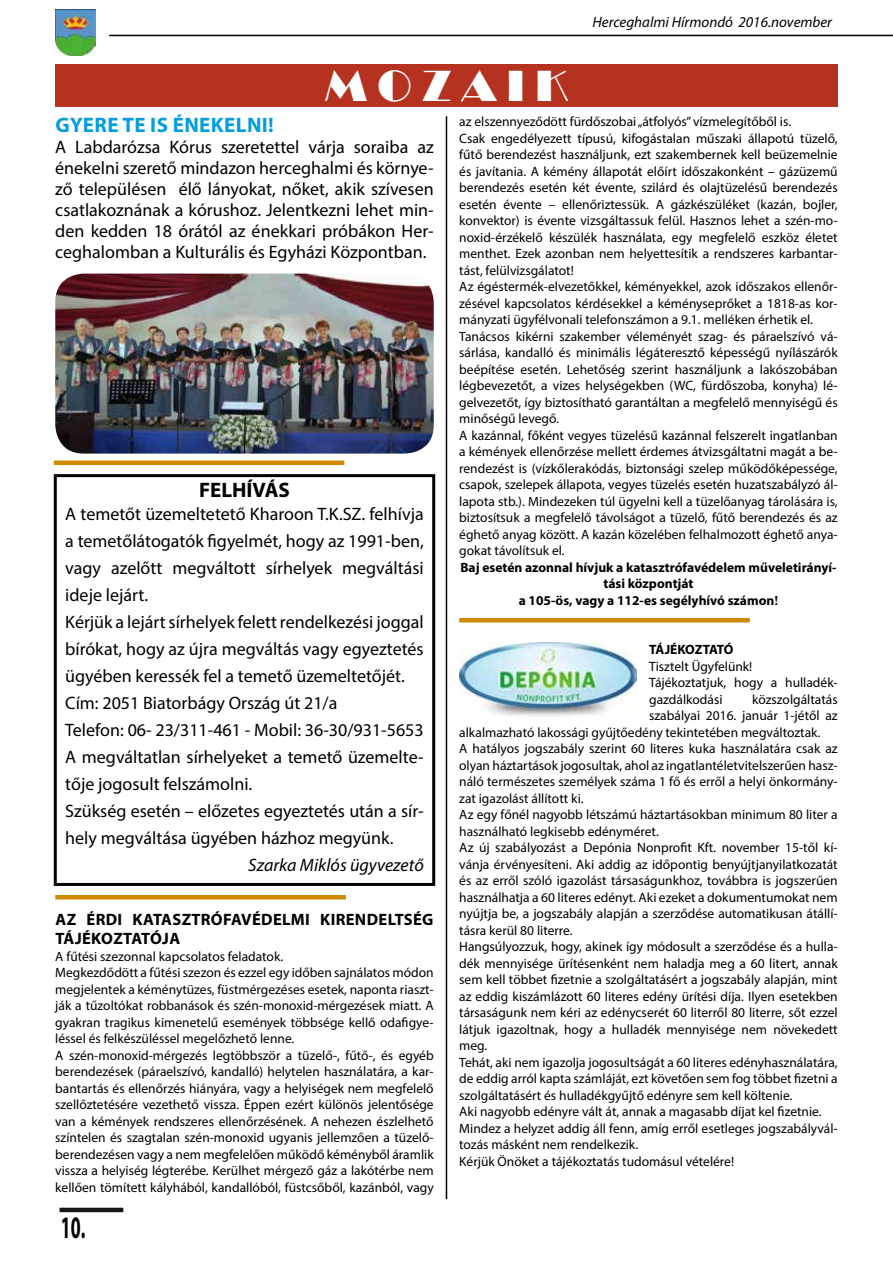
<style>
.page{position:relative;width:893px;height:1263px;background:#fff}
.page>*{position:absolute;margin:0;border:0;box-sizing:border-box;transform-origin:0 0}
.t1{font:45px "Broadway";letter-spacing:.22em;color:#fff}
.t2{font:700 31.5px "Myriad Pro";color:#000;scale:.57 1}
.t3{font:700 21px "Myriad Pro";color:#009ee0}
.t4{font:700 21px "Myriad Pro";color:#000}
.t5{font:18px/27px "Myriad Pro";color:#000;text-align:justify}
.t6{font:italic 18px "Myriad Pro";color:#000}
.t7{font:700 16.5px "Myriad Pro";letter-spacing:.02em;color:#000}
.t8{font:italic 15px "Myriad Pro";color:#000}
.t9{font:13.5px/16.5px "Myriad Pro";color:#000}
.t10{font:700 13.5px/16.5px "Myriad Pro";color:#000;text-align:center}
.t11{font:700 13.5px "Myriad Pro";letter-spacing:-.03em;color:#000}
.s1{font-family:"Minion Pro"}
</style>
<div class="page">
<hr style="left:109px;top:35px;width:784px;height:1px;background:#000">
<img style="left:55px;top:10px;width:41px;height:45px">
<hr style="left:60px;top:1208px;width:63px;height:4px;background:#161615">
<div style="left:55px;top:64px;width:783px;height:43px;background:#b53220"></div>
<img style="left:55px;top:274px;width:379px;height:180px">
<div style="left:54px;top:474px;width:381px;height:412px;border:3px solid #000"></div>
<img style="left:459px;top:642px;width:177px;height:75px">
<hr style="left:55px;top:895px;width:291px;height:4px;background:#d08900">
<hr style="left:459px;top:618px;width:291px;height:4px;background:#d08900">
<div style="left:54px;top:460px;width:290px;height:5px;background:#d08900"></div>
<hr style="left:446px;top:116px;width:1px;height:1083px;background:#000">
<h1 class="t1" style="left:325px;top:60px;width:245px">MOZAIK</h1>
<p class="t8" style="left:592px;top:13px;width:241px">Herceghalmi Hírmondó 2016.november</p>
<h3 class="t3" style="left:55px;top:111px;width:28px">Gyere</h3>
<h3 class="t3" style="left:122px;top:111px;width:75px">Te is énekelni</h3>
<h3 class="t3" style="left:268px;top:111px;width:7px">!</h3>
<p class="t5" style="left:55px;top:136px;width:380px;line-height:21px">A Labdarózsa Kórus szeretettel várja soraiba az énekelni szerető mindazon herceghalmi és környe&shy;ző településen élő lányokat, nőket, akik szívesen csatlakoznának a kórushoz. Jelentkezni lehet min&shy;den kedden 18 órától az énekkari próbákon Her&shy;ceghalomban a Kulturális és Egyházi Központban.</p>
<h3 class="t4" style="left:199px;top:477px;width:92px">FELHÍVÁS</h3>
<p class="t5" style="left:65px;top:500px;width:360px;text-align:left">A temetőt üzemeltetető Kharoon T.K.SZ. felhívja a temetőlátogatók figyelmét, hogy az 1991-ben, vagy azelőtt megváltott sírhelyek megváltási ideje lejárt.<br>Kérjük a lejárt sírhelyek felett rendelkezési joggal bírókat, hogy az újra megváltás vagy egyeztetés ügyében keressék fel a temető üzemeltetőjét.<br>Cím: 2051 Biatorbágy Ország út 21/a<br>Telefon: 06- 23/311-461 - Mobil: 36-30/931-5653<br>A megváltatlan sírhelyeket a temető üzemelte&shy;tője jogosult felszámolni.<br>Szükség esetén – előzetes egyeztetés után a sír&shy;hely megváltása ügyében házhoz megyünk.</p>
<h3 class="t6" style="left:248px;top:854px;width:177px">Szarka Miklós ügyvezető</h3>
<p class="t7" style="left:55px;top:908px;width:99px">Az Érdi Katasztr</p>
<p class="t7" style="left:211px;top:908px;width:72px">ófavédelmi</p>
<p class="t7" style="left:320px;top:908px;width:20px">Kiren</p>
<p class="t7" style="left:367px;top:908px;width:21px">delts</p>
<p class="t7" style="left:413px;top:908px;width:20px">ég</p>
<p class="t7" style="left:55px;top:928px;width:47px">tájékoztat</p>
<p class="t7" style="left:150px;top:928px;width:29px">ója</p>
<p class="t9" style="left:55px;top:948px;width:380px">A fűtési szezonnal kapcsolatos feladatok.<br>Megkezdődött a fűtési szezon és ezzel egy időben sajnálatos módon megjelentek a kéménytüzes, füstmérgezéses esetek, naponta riaszt&shy;ják a tűzoltókat robbanások és szén-monoxid-mérgezések miatt. A gyakran tragikus kimenetelű események többsége kellő odafigye&shy;léssel és felkészüléssel megelőzhető lenne.<br>A szén-monoxid-mérgezés legtöbbször a tüzelő-, fűtő-, és egyéb berendezések (páraelszívó, kandalló) helytelen használatára, a kar&shy;bantartás és ellenőrzés hiányára, vagy a helyiségek nem megfelelő szellőztetésére vezethető vissza. Éppen ezért különös jelentősége van a kémények rendszeres ellenőrzésének. A nehezen észlelhető színtelen és szagtalan szén-monoxid ugyanis jellemzően a tüzelő&shy;berendezésen vagy a nem megfelelően működő kéményből áramlik vissza a helyiség légterébe. Kerülhet mérgező gáz a lakótérbe nem kellően tömített kályhából, kandallóból, füstcsőből, kazánból, vagy</p>
<h2 class="t2" style="left:61px;top:1207px;width:45px">10.</h2>
<p class="t9" style="left:459px;top:113px;width:380px">az elszennyeződött fürdőszobai „átfolyós” vízmelegítőből is.<br>Csak engedélyezett típusú, kifogástalan műszaki állapotú tüzelő, fűtő berendezést használjunk, ezt szakembernek kell beüzemelnie és javítania. A kémény állapotát előírt időszakonként – gázüzemű berendezés esetén két évente, szilárd és olajtüzelésű berendezés esetén évente – ellenőriztessük. A gázkészüléket (kazán, bojler, konvektor) is évente vizsgáltassuk felül. Hasznos lehet a szén-mo&shy;noxid-érzékelő készülék használata, egy megfelelő eszköz életet menthet. Ezek azonban nem helyettesítik a rendszeres karbantar&shy;tást, felülvizsgálatot!<br>Az égéstermék-elvezetőkkel, kéményekkel, azok időszakos ellenőr&shy;zésével kapcsolatos kérdésekkel a kéményseprőket a 1818-as kor&shy;mányzati ügyfélvonali telefonszámon a 9.1. melléken érhetik el.<br>Tanácsos kikérni szakember véleményét szag- és páraelszívó vá&shy;sárlása, kandalló és minimális légáteresztő képességű nyílászárók beépítése esetén. Lehetőség szerint használjunk a lakószobában légbevezetőt, a vizes helységekben (WC, fürdőszoba, konyha) lé&shy;gelvezetőt, így biztosítható garantáltan a megfelelő mennyiségű és minőségű levegő.<br>A kazánnal, főként vegyes tüzelésű kazánnal felszerelt ingatlanban a kémények ellenőrzése mellett érdemes átvizsgáltatni magát a be&shy;rendezést is (vízkőlerakódás, biztonsági szelep működőképessége, csapok, szelepek állapota, vegyes tüzelés esetén huzatszabályzó ál&shy;lapota stb.). Mindezeken túl ügyelni kell a tüzelőanyag tárolására is, biztosítsuk a megfelelő távolságot a tüzelő, fűtő berendezés és az éghető anyag között. A kazán közelében felhalmozott éghető anya&shy;gokat távolítsuk el.</p>
<p class="t10" style="left:460px;top:558px;width:378px">Baj esetén azonnal hívjuk a katasztrófavédelem műveletirányí&shy;tási központját<br>a 105-ös, vagy a 112-es segélyhívó számon<span class="s1">!</span></p>
<p class="t11" style="left:649px;top:641px;width:85px">TÁJÉ KOZTATÓ</p>
<p class="t9" style="left:649px;top:658px;width:190px">Tisztelt Ügyfelünk!<br>Tájékoztatjuk, hogy a hulladék&shy;gazdálkodási</p>
<p class="t9" style="left:752px;top:691px;width:87px">közszolgáltatás</p>
<p class="t9" style="left:649px;top:707px;width:190px">szabályai 2016. január 1-jétől az</p>
<p class="t9" style="left:459px;top:724px;width:363px">alkalmazható lakossági gyűjtőedény tekintetében megváltoztak.</p>
<p class="t9" style="left:459px;top:740px;width:380px">A hatályos jogszabály szerint 60 literes kuka használatára csak az</p>
<p class="t9" style="left:459px;top:757px;width:380px">olyan háztartások jogosultak, ahol az ingatlantéletvitelszerűen hasz-</p>
<p class="t9" style="left:459px;top:773px;width:380px">náló természetes személyek száma 1 fő és erről a helyi önkormány-</p>
<p class="t9" style="left:459px;top:790px;width:126px">zat igazolást állított ki.</p>
<p class="t9" style="left:459px;top:806px;width:380px">Az egy főnél nagyobb létszámú háztartásokban minimum 80 liter a</p>
<p class="t9" style="left:459px;top:823px;width:201px">használható legkisebb edényméret.</p>
<p class="t9" style="left:459px;top:839px;width:380px">Az új szabályozást a Depónia Nonprofit Kft. november 15-től kí-</p>
<p class="t9" style="left:459px;top:856px;width:380px">vánja érvényesíteni. Aki addig az időpontig benyújtjanyilatkozatát</p>
<p class="t9" style="left:459px;top:872px;width:380px">és az erről szóló igazolást társaságunkhoz, továbbra is jogszerűen</p>
<p class="t9" style="left:459px;top:889px;width:380px">használhatja a 60 literes edényt. Aki ezeket a dokumentumokat nem</p>
<p class="t9" style="left:459px;top:905px;width:380px">nyújtja be, a jogszabály alapján a szerződése automatikusan átállí-</p>
<p class="t9" style="left:459px;top:922px;width:115px">tásra kerül 80 literre.</p>
<p class="t9" style="left:459px;top:938px;width:380px">Hangsúlyozzuk, hogy, akinek így módosult a szerződése és a hulla-</p>
<p class="t9" style="left:459px;top:955px;width:380px">dék mennyisége ürítésenként nem haladja meg a 60 litert, annak</p>
<p class="t9" style="left:459px;top:971px;width:380px">sem kell többet fizetnie a szolgáltatásért a jogszabály alapján, mint</p>
<p class="t9" style="left:459px;top:988px;width:380px">az eddig kiszámlázott 60 literes edény ürítési díja. Ilyen esetekben</p>
<p class="t9" style="left:459px;top:1004px;width:380px">társaságunk nem kéri az edénycserét 60 literről 80 literre, sőt ezzel</p>
<p class="t9" style="left:459px;top:1021px;width:380px">látjuk igazoltnak, hogy a hulladék mennyisége nem növekedett</p>
<p class="t9" style="left:459px;top:1037px;width:30px">meg.</p>
<p class="t9" style="left:459px;top:1054px;width:380px">Tehát, aki nem igazolja jogosultságát a 60 literes edényhasználatára,</p>
<p class="t9" style="left:459px;top:1070px;width:380px">de eddig arról kapta számláját, ezt követően sem fog többet fizetni a</p>
<p class="t9" style="left:459px;top:1087px;width:335px">szolgáltatásért és hulladékgyűjtő edényre sem kell költenie.</p>
<p class="t9" style="left:459px;top:1103px;width:364px">Aki nagyobb edényre vált át, annak a magasabb díjat kel fizetnie.</p>
<p class="t9" style="left:459px;top:1120px;width:380px">Mindez a helyzet addig áll fenn, amíg erről esetleges jogszabályvál-</p>
<p class="t9" style="left:459px;top:1136px;width:180px">tozás másként nem rendelkezik.</p>
<p class="t9" style="left:459px;top:1153px;width:276px">Kérjük Önöket a tájékoztatás tudomásul vételére!</p>
</div>
